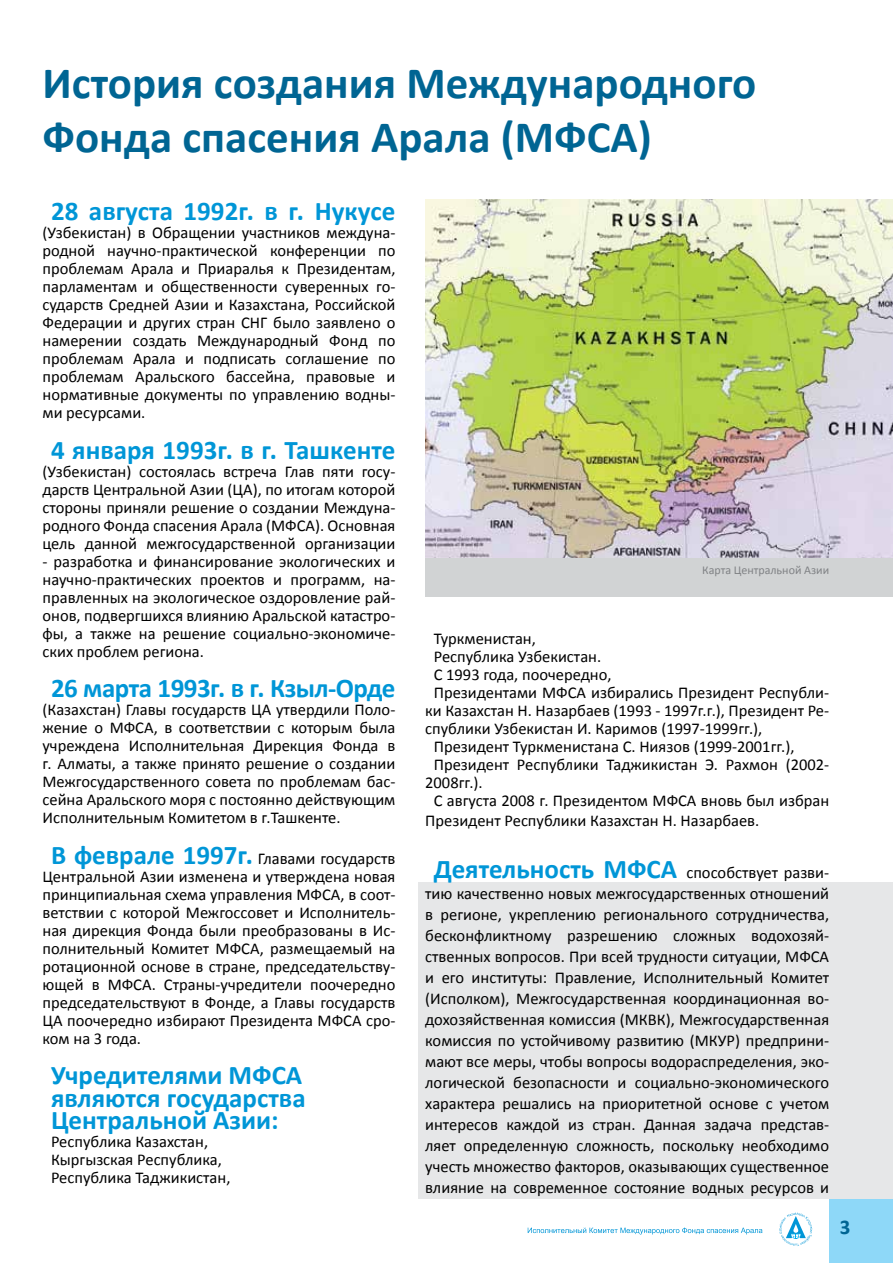
<style>
.page{position:relative;width:893px;height:1263px;background:#fff}
.page>*{position:absolute;margin:0;border:0;box-sizing:border-box;transform-origin:0 0}
.t1{font:700 45px/54px "Calibri";color:#006593}
.t2{font:700 27px/22.5px "Calibri";color:#0096d7}
.t3{font:700 27px "Calibri";letter-spacing:-.02em;color:#0096d7}
.t4{font:700 21px "Calibri";color:#006593}
.t5{font:16.5px/18px "Calibri";color:#000;text-align:justify}
.t6{font:12px "Calibri";color:#808285}
.s1{font-weight:700;font-size:27px;color:#0096d7}
</style>
<div class="page">
<div style="left:829px;top:1199px;width:64px;height:64px;background:#8ed8f8"></div>
<svg style="left:528px;top:1227px;width:234px;height:7px"></svg>
<svg style="left:779px;top:1212px;width:34px;height:34px"></svg>
<div style="left:418px;top:882px;width:475px;height:317px;background:#e6e7e8"></div>
<div style="left:425px;top:558px;width:468px;height:38px;background:#d1d3d4"></div>
<img style="left:425px;top:200px;width:468px;height:358px">
<h1 class="t1" style="left:43px;top:56px;width:715px">История создания Международного<br>Фонда спасения Арала (МФСА)</h1>
<h2 class="t2" style="left:51px;top:200px;width:346px">28 августа 1992г. в г. Нукусе</h2>
<p class="t5" style="left:43px;top:224px;width:354px">(Узбекистан) в Обращении участников междуна&shy;родной научно-практической конференции по проблемам Арала и Приаралья к Президентам, парламентам и общественности суверенных го&shy;сударств Средней Азии и Казахстана, Российской Федерации и других стран СНГ было заявлено о намерении создать Международный Фонд по проблемам Арала и подписать соглашение по проблемам Аральского бассейна, правовые и нормативные документы по управлению водны&shy;ми ресурсами.</p>
<h2 class="t2" style="left:51px;top:438px;width:346px">4 января 1993г. в г. Ташкенте</h2>
<p class="t5" style="left:43px;top:462px;width:354px">(Узбекистан) состоялась встреча Глав пяти госу&shy;дарств Центральной Азии (ЦА), по итогам которой стороны приняли решение о создании Междуна&shy;родного Фонда спасения Арала (МФСА). Основная цель данной межгосударственной организации</p>
<p class="t5" style="left:43px;top:552px;width:354px">- разработка и финансирование экологических и научно-практических проектов и программ, на&shy;правленных на экологическое оздоровление рай&shy;онов, подвергшихся влиянию Аральской катастро&shy;фы, а также на решение социально-экономиче&shy;ских проблем региона.</p>
<h2 class="t3" style="left:51px;top:671px;width:346px">26 марта 1993г. в г. Кзыл-Орде</h2>
<p class="t5" style="left:43px;top:701px;width:354px">(Казахстан) Главы государств ЦА утвердили Поло&shy;жение о МФСА, в соответствии с которым была учреждена Исполнительная Дирекция Фонда в г. Алматы, а также принято решение о создании Межгосударственного совета по проблемам бас&shy;сейна Аральского моря с постоянно действующим Исполнительным Комитетом в г.Ташкенте.</p>
<p class="t5" style="left:43px;top:849px;width:354px;text-indent:9px"><span class="s1">В феврале 1997г.</span> Главами государств Центральной Азии изменена и утверждена новая принципиальная схема управления МФСА, в соот&shy;ветствии с которой Межгоссовет и Исполнитель&shy;ная дирекция Фонда были преобразованы в Ис&shy;полнительный Комитет МФСА, размещаемый на ротационной основе в стране, председательству&shy;ющей в МФСА. Страны-учредители поочередно председательствуют в Фонде, а Главы государств ЦА поочередно избирают Президента МФСА сро&shy;ком на 3 года.</p>
<h2 class="t2" style="left:51px;top:1064px;width:256px">Учредителями МФСА являются государства<br>Центральной Азии:</h2>
<p class="t5" style="left:51px;top:1133px;width:181px;text-align:left">Республика Казахстан,<br>Кыргызская Республика,<br>Республика Таджикистан,</p>
<p class="t6" style="left:702px;top:562px;width:128px">Карта Центральной Азии</p>
<p class="t5" style="left:434px;top:629px;width:104px">Туркменистан,</p>
<p class="t5" style="left:434px;top:647px;width:169px">Республика Узбекистан.</p>
<p class="t5" style="left:434px;top:665px;width:179px">С 1993 года, поочередно,</p>
<p class="t5" style="left:434px;top:683px;width:397px">Президентами МФСА избирались Президент Республи-</p>
<p class="t5" style="left:425px;top:701px;width:405px">ки Казахстан Н. Назарбаев (1993 - 1997г.г.), Президент Ре-</p>
<p class="t5" style="left:425px;top:719px;width:339px">спублики Узбекистан И. Каримов (1997-1999гг.),</p>
<p class="t5" style="left:434px;top:737px;width:362px">Президент Туркменистана С. Ниязов (1999-2001гг.),</p>
<p class="t5" style="left:434px;top:755px;width:397px">Президент Республики Таджикистан Э. Рахмон (2002-</p>
<p class="t5" style="left:425px;top:773px;width:59px">2008гг.).</p>
<p class="t5" style="left:434px;top:791px;width:397px">С августа 2008 г. Президентом МФСА вновь был избран</p>
<p class="t5" style="left:425px;top:811px;width:336px">Президент Республики Казахстан Н. Назарбаев.</p>
<p class="t5" style="left:425px;top:862px;width:405px;line-height:21px;text-align:center"><span class="s1">Деятельность МФСА</span> способствует разви&shy;тию качественно новых межгосударственных отношений в регионе, укреплению регионального сотрудничества, бесконфликтному разрешению сложных водохозяй&shy;ственных вопросов. При всей трудности ситуации, МФСА и его институты: Правление, Исполнительный Комитет (Исполком), Межгосударственная координационная во&shy;дохозяйственная комиссия (МКВК), Межгосударственная комиссия по устойчивому развитию (МКУР) предприни&shy;мают все меры, чтобы вопросы водораспределения, эко&shy;логической безопасности и социально-экономического характера решались на приоритетной основе с учетом интересов каждой из стран. Данная задача представ&shy;ляет определенную сложность, поскольку необходимо учесть множество факторов, оказывающих существенное влияние на современное состояние водных ресурсов и</p>
<p class="t4" style="left:840px;top:1214px;width:12px">3</p>
</div>
